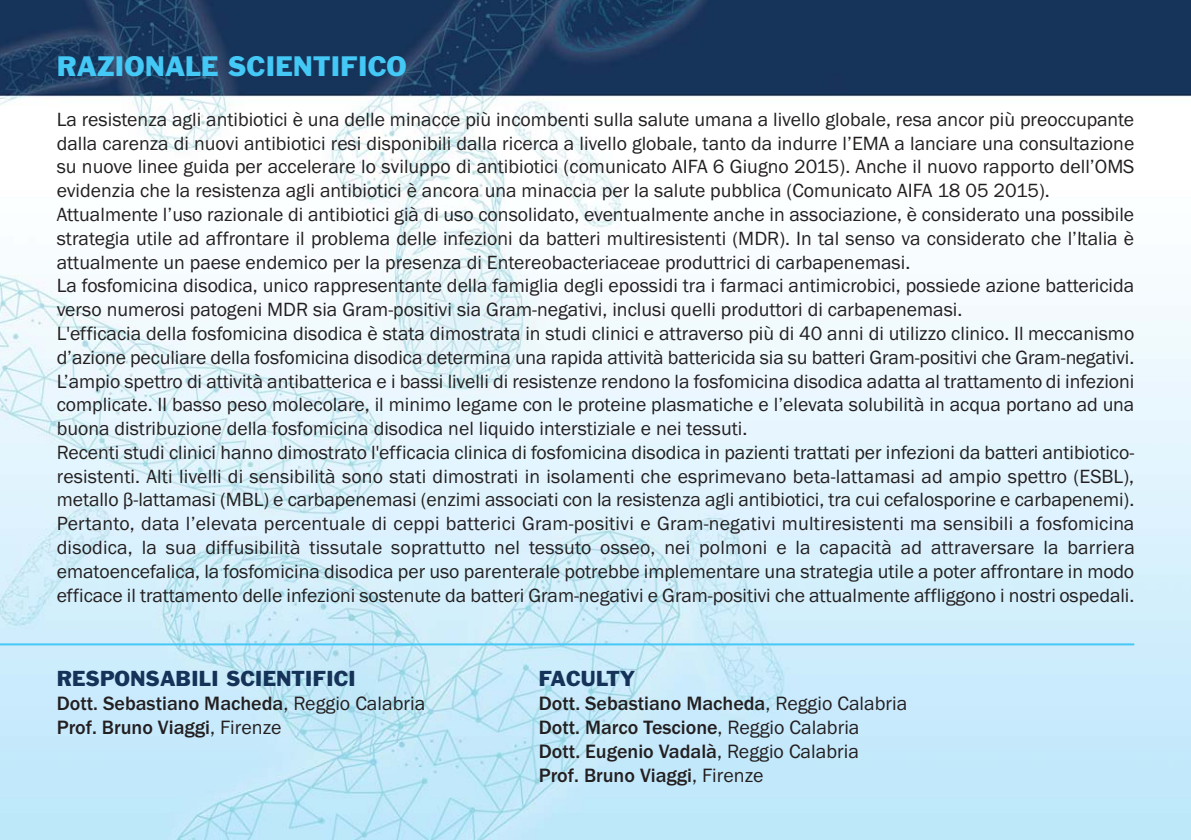
<style>
.page{position:relative;width:1191px;height:840px;background:#fff}
.page>*{position:absolute;margin:0;border:0;box-sizing:border-box;transform-origin:0 0}
.t1{font:26px "Franklin Gothic";color:#44c8f5}
.t2{font:500 20px/23.8px "Franklin Gothic";color:#231f20}
.t3{font:19.8px/23.8px "Franklin Gothic";color:#231f20}
.s1{font-weight:400;color:#153258}
.s2{font-weight:400}
</style>
<div class="page">
<img style="left:0;top:0;width:1191px;height:839px">
<hr style="left:0;top:643px;width:1134px;height:2px;background:#44c8f5">
<h1 class="t1" style="left:57px;top:57px;width:352px">RAZIONALE SCIENTIFICO</h1>
<p class="t3" style="left:57px;top:109px;width:1079px">La resistenza agli antibiotici è una delle minacce più incombenti sulla salute umana a livello globale, resa ancor più preoccupante dalla carenza di nuovi antibiotici resi disponibili dalla ricerca a livello globale, tanto da indurre l’EMA a lanciare una consultazione su nuove linee guida per accelerare lo sviluppo di antibiotici (comunicato AIFA 6 Giugno 2015). Anche il nuovo rapporto dell’OMS evidenzia che la resistenza agli antibiotici è ancora una minaccia per la salute pubblica (Comunicato AIFA 18 05 2015).<br>Attualmente l’uso razionale di antibiotici già di uso consolidato, eventualmente anche in associazione, è considerato una possibile strategia utile ad affrontare il problema delle infezioni da batteri multiresistenti (MDR). In tal senso va considerato che l’Italia è attualmente un paese endemico per la presenza di Entereobacteriaceae produttrici di carbapenemasi.<br>La fosfomicina disodica, unico rappresentante della famiglia degli epossidi tra i farmaci antimicrobici, possiede azione battericida verso numerosi patogeni MDR sia Gram-positivi sia Gram-negativi, inclusi quelli produttori di carbapenemasi.<br>L'efficacia della fosfomicina disodica è stata dimostrata in studi clinici e attraverso più di 40 anni di utilizzo clinico. Il meccanismo d’azione peculiare della fosfomicina disodica determina una rapida attività battericida sia su batteri Gram-positivi che Gram-negativi.<br>L’ampio spettro di attività antibatterica e i bassi livelli di resistenze rendono la fosfomicina disodica adatta al trattamento di infezioni complicate. Il basso peso molecolare, il minimo legame con le proteine plasmatiche e l’elevata solubilità in acqua portano ad una buona distribuzione della fosfomicina disodica nel liquido interstiziale e nei tessuti.<br>Recenti studi clinici hanno dimostrato l'efficacia clinica di fosfomicina disodica in pazienti trattati per infezioni da batteri antibiotico&shy;resistenti. Alti livelli di sensibilità sono stati dimostrati in isolamenti che esprimevano beta-lattamasi ad ampio spettro (ESBL), metallo β-lattamasi (MBL) e carbapenemasi (enzimi associati con la resistenza agli antibiotici, tra cui cefalosporine e carbapenemi).<br>Pertanto, data l’elevata percentuale di ceppi batterici Gram-positivi e Gram-negativi multiresistenti ma sensibili a fosfomicina disodica, la sua diffusibilità tissutale soprattutto nel tessuto osseo, nei polmoni e la capacità ad attraversare la barriera ematoencefalica, la fosfomicina disodica per uso parenterale potrebbe implementare una strategia utile a poter affrontare in modo efficace il trattamento delle infezioni sostenute da batteri Gram-negativi e Gram-positivi che attualmente affliggono i nostri ospedali.</p>
<p class="t2" style="left:57px;top:668px;width:370px"><span class="s1">RESPONSABILI SCIENTIFICI<br></span>Dott. Sebastiano Macheda<span class="s2">, Reggio Calabria<br></span>Prof. Bruno Viaggi<span class="s2">, Firenze</span></p>
<p class="t2" style="left:539px;top:668px;width:370px"><span class="s1">FACULTY<br></span>Dott. Sebastiano Macheda<span class="s2">, Reggio Calabria<br></span>Dott. Marco Tescione<span class="s2">, Reggio Calabria<br></span>Dott. Eugenio Vadalà<span class="s2">, Reggio Calabria<br></span>Prof. Bruno Viaggi<span class="s2">, Firenze</span></p>
</div>
